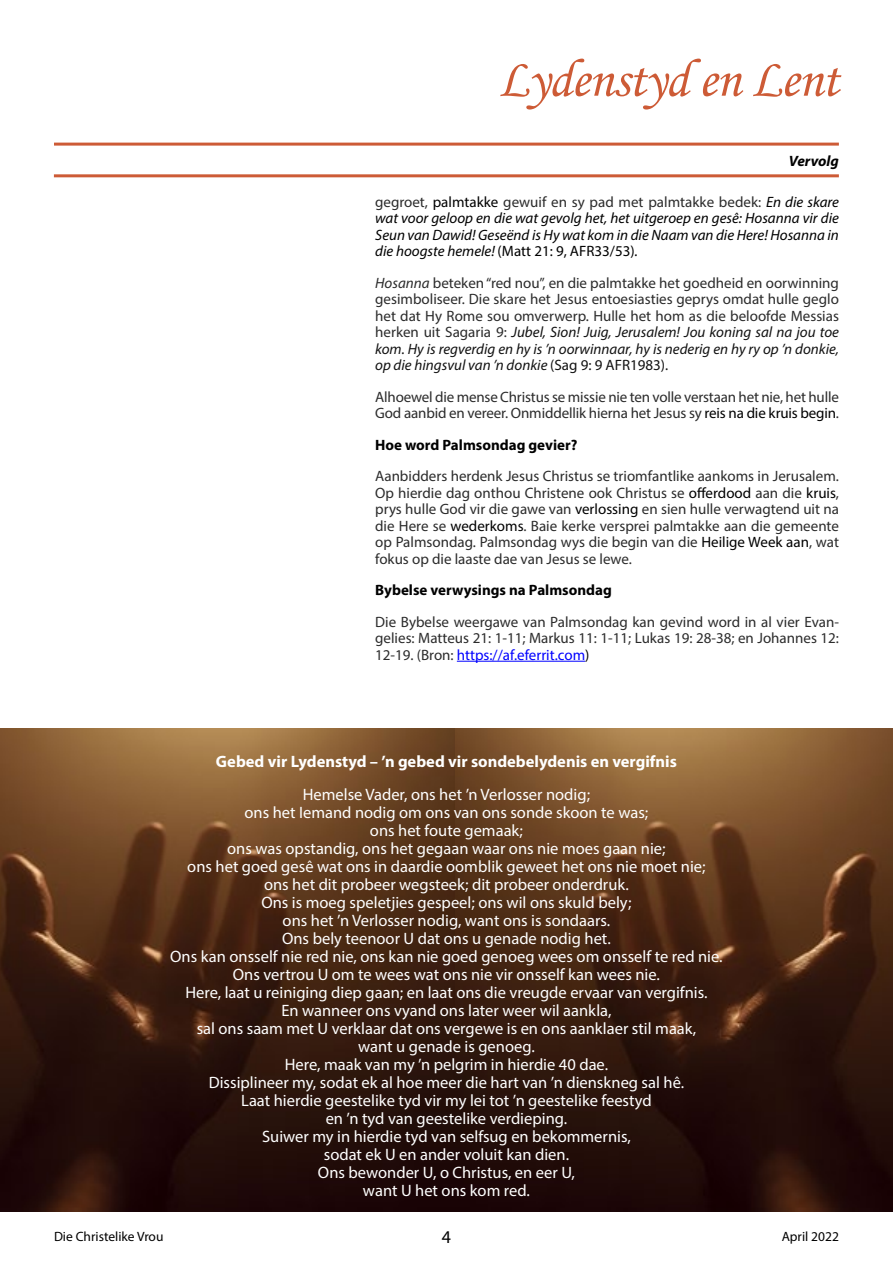
<style>
.page{position:relative;width:893px;height:1263px;background:#fff}
.page>*{position:absolute;margin:0;border:0;box-sizing:border-box;transform-origin:0 0}
.t1{font:54px "Monotype Corsiva";letter-spacing:-.02em;color:#cd5b36}
.t2{font:18px "Myriad Pro";color:#000}
.t3{font:16.5px/18px "Myriad Pro";color:#fff;text-align:center}
.t4{font:700 16.5px "Myriad Pro";color:#fff}
.t5{font:15px/16.5px "Myriad Pro";letter-spacing:-.005em;color:#2b2b2b;text-align:justify}
.t6{font:italic 15px/16.5px "Myriad Pro";color:#000;text-align:justify}
.t7{font:700 15px "Myriad Pro";color:#000}
.t8{font:italic 700 15px "Myriad Pro";color:#000}
.t9{font:13.5px "Myriad Pro";color:#000}
.s1{font-style:normal;color:#2b2b2b}
.s2{font-style:normal}
.s3{font-style:italic}
.s4{font-style:italic;color:#121212}
.s5{color:#121212}
.s6{color:#000}
.s7{color:#00f}
</style>
<div class="page">
<hr style="left:54px;top:143px;width:785px;height:3px;background:#cd5b36">
<hr style="left:54px;top:174px;width:785px;height:3px;background:#cd5b36">
<hr style="left:457px;top:661px;width:128px;height:1px;background:#00f">
<img style="left:0;top:728px;width:893px;height:484px">
<h1 class="t1" style="left:498px;top:46px;width:343px">Lydenstyd en Lent</h1>
<p class="t8" style="left:789px;top:151px;width:52px">Vervolg</p>
<p class="t6" style="left:375px;top:193px;width:465px"><span class="s1">gegroet,</span> <span class="s2">palmtakke</span> <span class="s1">gewuif en sy pad met palmtakke bedek:</span> En die skare wat voor geloop en die wat gevolg het, het uitgeroep en gesê: Hosanna vir die Seun van Dawid! Geseënd is Hy wat kom in die Naam van die Here! Hosanna in die hoogste hemele! <span class="s2">(Matt 21: 9, AFR33/53)</span>.</p>
<p class="t5" style="left:375px;top:274px;width:465px"><span class="s3">Hosanna</span> beteken “red nou”, en die palmtakke het goedheid en oorwinning gesimboliseer. Die skare het Jesus entoesiasties geprys omdat hulle geglo het dat Hy Rome sou omverwerp. Hulle het hom as die beloofde Messias herken uit Sagaria 9: <span class="s4">Jubel, Sion! Juig, Jerusalem! Jou koning sal na jou toe kom. Hy is regverdig en hy is ’n oorwinnaar, hy is nederig en hy ry op ’n donkie, op die hingsvul van ’n donkie</span> <span class="s5">(Sag 9: 9 AFR1983).</span></p>
<p class="t5" style="left:375px;top:388px;width:465px">Alhoewel die mense Christus se missie nie ten volle verstaan het nie, het hulle<br>God aanbid en vereer. Onmiddellik hierna het Jesus sy <span class="s6">reis na die kruis begin</span>.</p>
<p class="t7" style="left:375px;top:435px;width:204px">Hoe word Palmsondag gevier?</p>
<p class="t5" style="left:375px;top:468px;width:465px">Aanbidders herdenk Jesus Christus se triomfantlike aankoms in Jerusalem.<br>Op hierdie dag onthou Christene ook Christus se <span class="s6">offerdood</span> aan die <span class="s6">kruis</span>, prys hulle God vir die gawe van <span class="s6">verlossing</span> en sien hulle verwagtend uit na die Here se <span class="s6">wederkoms</span>. Baie kerke versprei palmtakke aan die gemeente op Palmsondag. Palmsondag wys die begin van die <span class="s6">Heilige Week aan</span>, wat fokus op die laaste dae van Jesus se lewe.</p>
<p class="t7" style="left:375px;top:580px;width:238px">Bybelse verwysings na Palmsondag</p>
<p class="t5" style="left:375px;top:613px;width:465px">Die Bybelse weergawe van Palmsondag kan gevind word in al vier Evan&shy;gelies: Matteus 21: 1-11; Markus 11: 1-11; Lukas 19: 28-38; en Johannes 12:<br>12-19. (Bron: <span class="s7">https://af.eferrit.com</span><span class="s6">)</span></p>
<p class="t4" style="left:216px;top:751px;width:462px">Gebed vir Lydenstyd – ’n gebed vir sondebelydenis en vergifnis</p>
<p class="t3" style="left:170px;top:785px;width:554px">Hemelse Vader, ons het ’n Verlosser nodig;<br>ons het Iemand nodig om ons van ons sonde skoon te was;<br>ons het foute gemaak;<br>ons was opstandig, ons het gegaan waar ons nie moes gaan nie;<br>ons het goed gesê wat ons in daardie oomblik geweet het ons nie moet nie;<br>ons het dit probeer wegsteek; dit probeer onderdruk.<br>Ons is moeg speletjies gespeel; ons wil ons skuld bely;<br>ons het ’n Verlosser nodig, want ons is sondaars.<br>Ons bely teenoor U dat ons u genade nodig het.<br>Ons kan onsself nie red nie, ons kan nie goed genoeg wees om onsself te red nie.<br>Ons vertrou U om te wees wat ons nie vir onsself kan wees nie.<br>Here, laat u reiniging diep gaan; en laat ons die vreugde ervaar van vergifnis.<br>En wanneer ons vyand ons later weer wil aankla,<br>sal ons saam met U verklaar dat ons vergewe is en ons aanklaer stil maak,<br>want u genade is genoeg.<br>Here, maak van my ’n pelgrim in hierdie 40 dae.<br>Dissiplineer my, sodat ek al hoe meer die hart van ’n dienskneg sal hê.<br>Laat hierdie geestelike tyd vir my lei tot ’n geestelike feestyd<br>en ’n tyd van geestelike verdieping.<br>Suiwer my in hierdie tyd van selfsug en bekommernis,<br>sodat ek U en ander voluit kan dien.<br>Ons bewonder U, o Christus, en eer U,<br>want U het ons kom red.</p>
<p class="t9" style="left:54px;top:1228px;width:111px">Die Christelike Vrou</p>
<p class="t2" style="left:442px;top:1225px;width:11px">4</p>
<p class="t9" style="left:782px;top:1228px;width:59px">April 2022</p>
</div>
